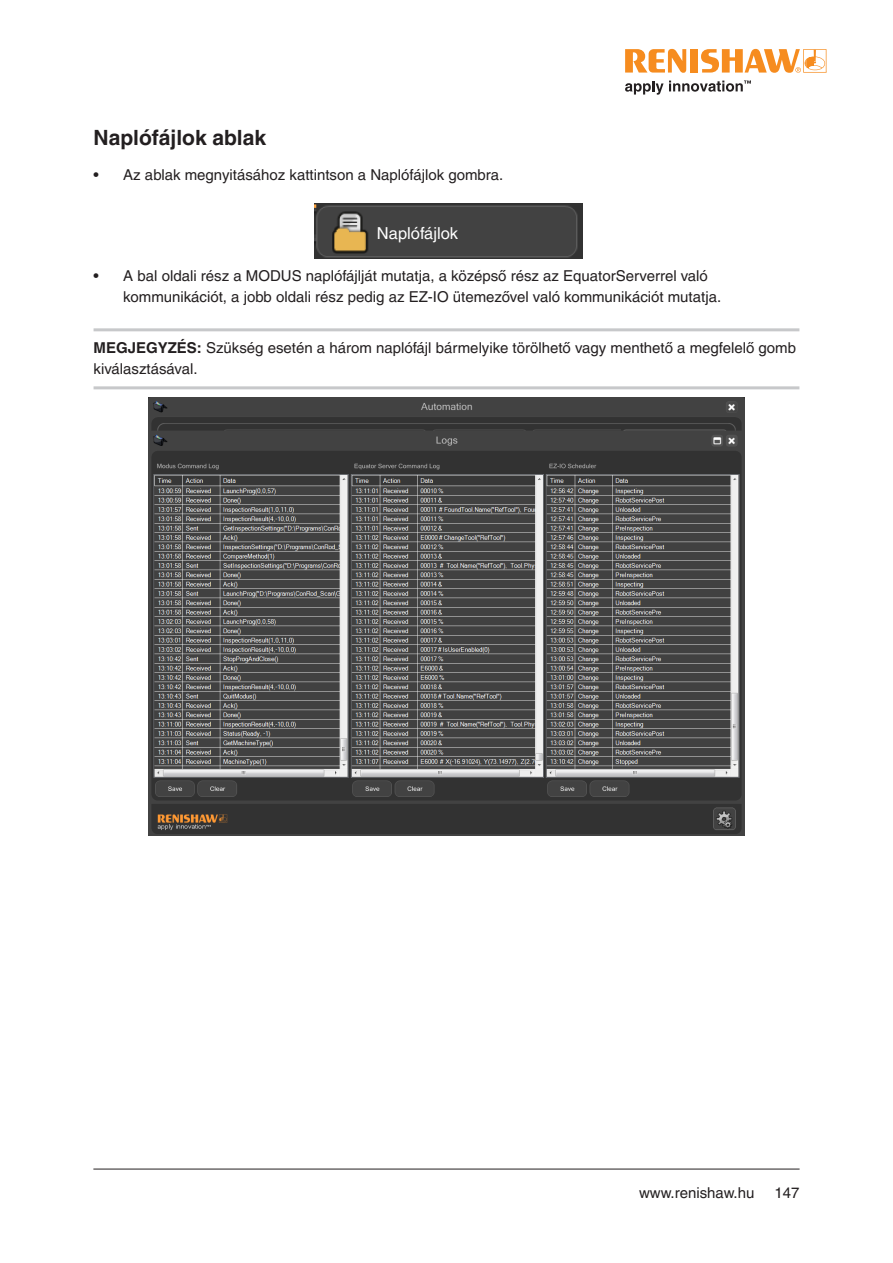
<style>
.page{position:relative;width:893px;height:1263px;background:#fff}
.page>*{position:absolute;margin:0;border:0;box-sizing:border-box;transform-origin:0 0}
.Heading_2__14pt_bold{font:700 21px "Helvetica LT Pro";color:#231f20}
.Caption_box_text{font:16.5px "Helvetica LT Pro";color:#fff}
._10pt_Note{font:15px/21px "Helvetica LT Pro";color:#231f20}
.s1{font-weight:700}
</style>
<div class="page">
<hr style="left:93px;top:1169px;width:707px;height:1px;background:#231f20">
<hr style="left:94px;top:328px;width:705px;height:3px;background:#c7c8ca">
<hr style="left:94px;top:386px;width:705px;height:3px;background:#c7c8ca">
<img style="left:315px;top:204px;width:268px;height:55px">
<img style="left:149px;top:398px;width:595px;height:438px">
<div style="left:377px;top:221px;width:136px;height:24px;background:#424242"></div>
<svg style="left:625px;top:49px;width:61px;height:24px"></svg>
<div style="left:690px;top:49px;width:8px;height:24px;background:#f68c1f"></div>
<svg style="left:701px;top:49px;width:125px;height:24px"></svg>
<svg style="left:625px;top:80px;width:126px;height:15px"></svg>
<p class="Heading_2__14pt_bold" style="left:94px;top:125px;width:174px">Naplófájlok ablak</p>
<p class="_10pt_Note" style="left:94px;top:164px;width:409px">• Az ablak megnyitásához kattintson a Naplófájlok gombra.</p>
<p class="Caption_box_text" style="left:377px;top:224px;width:83px">Naplófájlok</p>
<p class="_10pt_Note" style="left:123px;top:265px;width:599px;text-indent:-30px">• A bal oldali rész a MODUS naplófájlját mutatja, a középső rész az EquatorServerrel való kommunikációt, a jobb oldali rész pedig az EZ-IO ütemezővel való kommunikációt mutatja.</p>
<p class="_10pt_Note" style="left:94px;top:337px;width:704px"><span class="s1">MEGJEGYZÉS:</span> Szükség esetén a három naplófájl bármelyike törölhető vagy menthető a megfelelő gomb kiválasztásával.</p>
<p class="_10pt_Note" style="left:639px;top:1182px;width:117px">www.renishaw.hu</p>
<p class="_10pt_Note" style="left:775px;top:1182px;width:27px">147</p>
</div>
